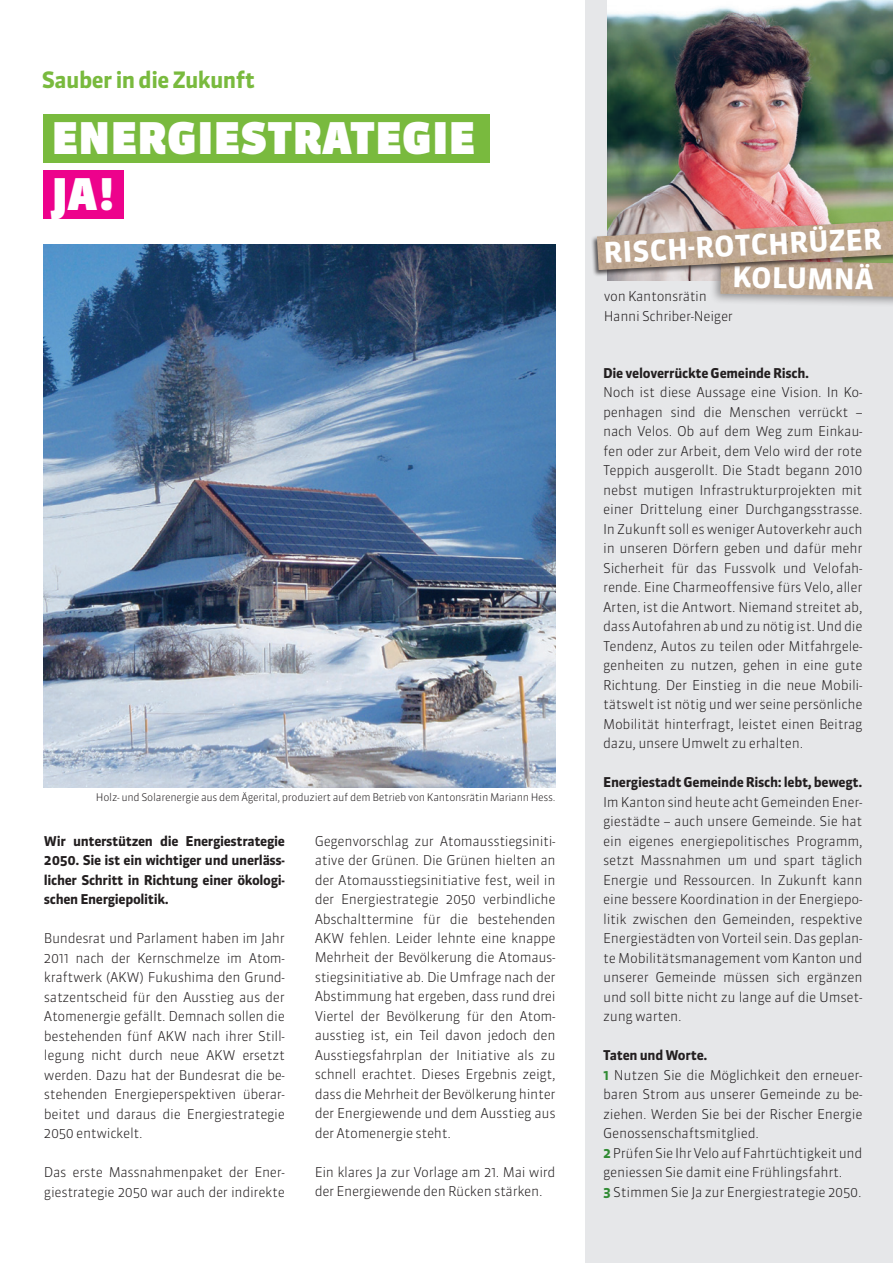
<style>
.page{position:relative;width:893px;height:1263px;background:#fff}
.page>*{position:absolute;margin:0;border:0;box-sizing:border-box;transform-origin:0 0}
.t1{font:900 43.5px/55.8px "Sanuk OT";letter-spacing:.01em;color:#fff}
.t2{font:700 28.35px "Sanuk OT";color:#fff}
.t3{font:700 22.5px "Sanuk OT";letter-spacing:-.025em;color:#79ba3e}
.t4{font:300 13.5px/19.5px "Sanuk OT";letter-spacing:-.02em;color:#231f20;text-align:justify}
.t5{font:700 13.5px/19.5px "Sanuk OT";letter-spacing:-.02em;color:#231f20;text-align:justify}
.t6{font:300 10.5px "Sanuk OT";letter-spacing:-.025em;color:#231f20}
.s1{font-weight:700}
.s2{font-weight:700;color:#318b34}
</style>
<div class="page">
<img style="left:44px;top:244px;width:512px;height:543px">
<div style="left:43px;top:114px;width:447px;height:48px;background:#79ba3e"></div>
<div style="left:43px;top:170px;width:81px;height:48px;background:#ed028c"></div>
<div style="left:585px;top:0;width:308px;height:1263px;background:#e6e7e9"></div>
<img style="left:607px;top:0;width:286px;height:280px">
<div style="left:710px;top:255px;width:183px;height:54px;background:#231f20;opacity:.43"></div>
<img style="left:720px;top:277px;width:173px;height:20px">
<div style="left:591px;top:220px;width:302px;height:57px;background:#231f20;opacity:.75"></div>
<img style="left:597px;top:221px;width:296px;height:49px">
<h3 class="t3" style="left:42px;top:66px;width:215px">Sauber in die Zukunft</h3>
<h1 class="t1" style="left:52px;top:111px;width:425px">ENERGIESTRATEGIE<br>JA!</h1>
<p class="t6" style="left:96px;top:791px;width:461px">Holz- und Solarenergie aus dem Ägerital, produziert auf dem Betrieb von Kantonsrätin Mariann Hess.</p>
<p class="t5" style="left:44px;top:831px;width:242px">Wir unterstützen die Energiestrategie 2050. Sie ist ein wichtiger und unerläss&shy;licher Schritt in Richtung einer ökologi&shy;schen Energiepolitik.</p>
<p class="t4" style="left:44px;top:928px;width:242px">Bundesrat und Parlament haben im Jahr 2011 nach der Kernschmelze im Atom&shy;kraftwerk (AKW) Fukushima den Grund&shy;satzentscheid für den Ausstieg aus der Atomenergie gefällt. Demnach sollen die bestehenden fünf AKW nach ihrer Still&shy;legung nicht durch neue AKW ersetzt werden. Dazu hat der Bundesrat die be&shy;stehenden Energieperspektiven überar&shy;beitet und daraus die Energiestrategie 2050 entwickelt.</p>
<p class="t4" style="left:44px;top:1162px;width:242px">Das erste Massnahmenpaket der Ener&shy;giestrategie 2050 war auch der indirekte</p>
<p class="t4" style="left:315px;top:831px;width:242px">Gegenvorschlag zur Atomausstiegsiniti&shy;ative der Grünen. Die Grünen hielten an der Atomausstiegsinitiative fest, weil in der Energiestrategie 2050 verbindliche Abschalttermine für die bestehenden AKW fehlen. Leider lehnte eine knappe Mehrheit der Bevölkerung die Atomaus&shy;stiegsinitiative ab. Die Umfrage nach der Abstimmung hat ergeben, dass rund drei Viertel der Bevölkerung für den Atom&shy;ausstieg ist, ein Teil davon jedoch den Ausstiegsfahrplan der Initiative als zu schnell erachtet. Dieses Ergebnis zeigt, dass die Mehrheit der Bevölkerung hinter der Energiewende und dem Ausstieg aus der Atomenergie steht.</p>
<p class="t4" style="left:315px;top:1162px;width:242px">Ein klares Ja zur Vorlage am 21. Mai wird der Energiewende den Rücken stärken.</p>
<h2 class="t2" style="left:603px;top:235px;width:280px;rotate:-3deg">RISCH-ROTCHRÜZER</h2>
<h2 class="t2" style="left:733px;top:259px;width:142px;rotate:1deg">KOLUMNÄ</h2>
<p class="t4" style="left:604px;top:287px;width:131px">von Kantonsrätin<br>Hanni Schriber-Neiger</p>
<p class="t5" style="left:603px;top:363px;width:208px">Die veloverrückte Gemeinde Risch.</p>
<p class="t4" style="left:603px;top:383px;width:261px">Noch ist diese Aussage eine Vision. In Ko&shy;penhagen sind die Menschen verrückt – nach Velos. Ob auf dem Weg zum Einkau&shy;fen oder zur Arbeit, dem Velo wird der rote Teppich ausgerollt. Die Stadt begann 2010 nebst mutigen Infrastrukturprojekten mit einer Drittelung einer Durchgangsstrasse.<br>In Zukunft soll es weniger Autoverkehr auch in unseren Dörfern geben und dafür mehr Sicherheit für das Fussvolk und Velofah&shy;rende. Eine Charmeoffensive fürs Velo, aller Arten, ist die Antwort. Niemand streitet ab, dass Autofahren ab und zu nötig ist. Und die Tendenz, Autos zu teilen oder Mitfahrgele&shy;genheiten zu nutzen, gehen in eine gute Richtung. Der Einstieg in die neue Mobili&shy;tätswelt ist nötig und wer seine persönliche Mobilität hinterfragt, leistet einen Beitrag dazu, unsere Umwelt zu erhalten.</p>
<p class="t5" style="left:603px;top:772px;width:261px">Energiestadt Gemeinde Risch: lebt, bewegt.</p>
<p class="t4" style="left:603px;top:792px;width:261px">Im Kanton sind heute acht Gemeinden Ener&shy;giestädte – auch unsere Gemeinde. Sie hat ein eigenes energiepolitisches Programm, setzt Massnahmen um und spart täglich Energie und Ressourcen. In Zukunft kann eine bessere Koordination in der Energiepo&shy;litik zwischen den Gemeinden, respektive Energiestädten von Vorteil sein. Das geplan&shy;te Mobilitätsmanagement vom Kanton und unserer Gemeinde müssen sich ergänzen und soll bitte nicht zu lange auf die Umset&shy;zung warten.</p>
<p class="t4" style="left:603px;top:1045px;width:261px;text-align:left"><span class="s1">Taten und Worte.<br></span><span class="s2">1</span> Nutzen Sie die Möglichkeit den erneuer&shy;baren Strom aus unserer Gemeinde zu be&shy;ziehen. Werden Sie bei der Rischer Energie Genossenschaftsmitglied.<br><span class="s2">2</span> Prüfen Sie Ihr Velo auf Fahrtüchtigkeit und geniessen Sie damit eine Frühlingsfahrt.<br><span class="s2">3</span> Stimmen Sie Ja zur Energiestrategie 2050.</p>
</div>
